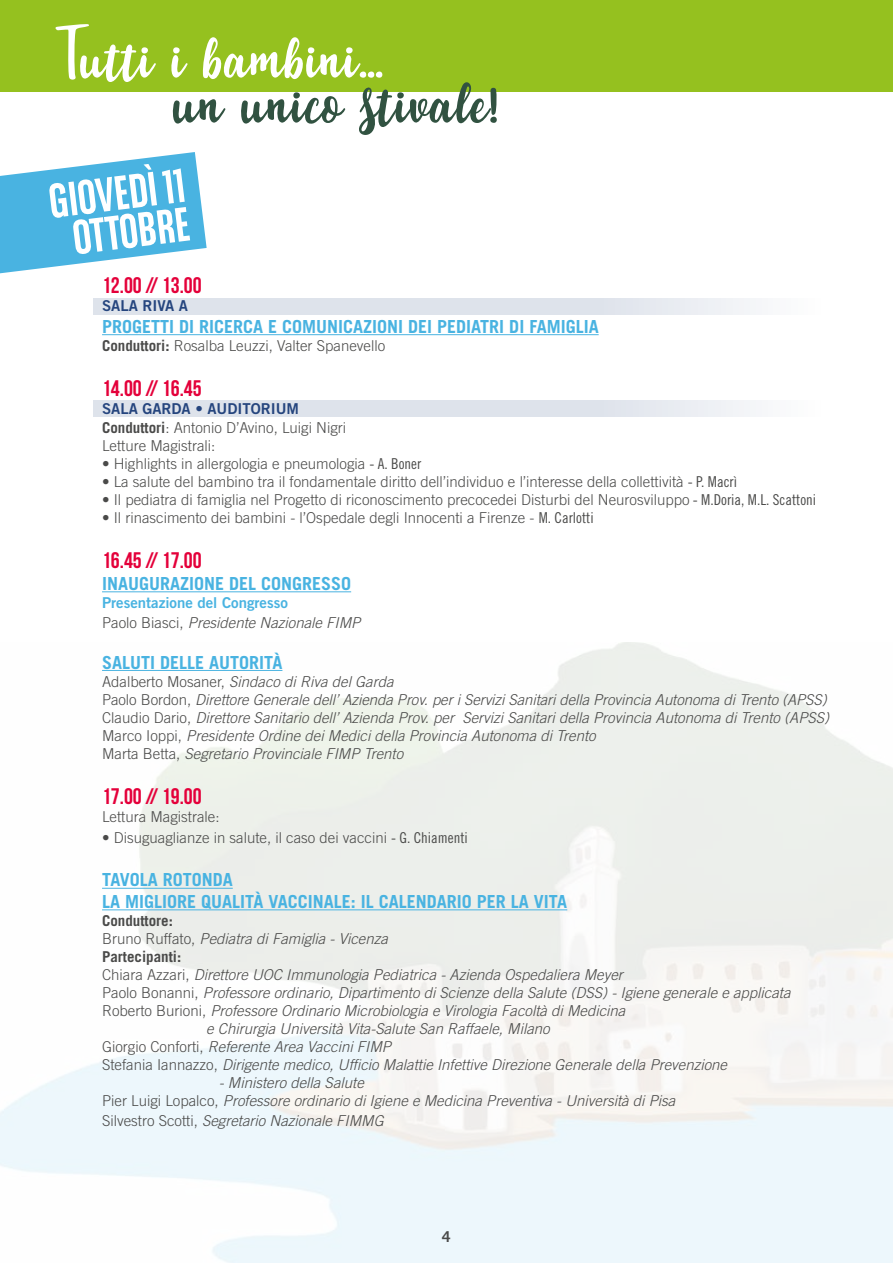
<style>
.page{position:relative;width:893px;height:1263px;background:#fff}
.page>*{position:absolute;margin:0;border:0;box-sizing:border-box;transform-origin:0 0}
.t1{font:72px "pequescript";color:#fff}
.t2{font:72px "pequescript";color:#315241}
.t3{font:700 48px/39px "BNPP Sans Condensed";color:#fff;text-align:center}
.t4{font:700 22.5px "Bebas Neue";color:#e4003a}
.t5{font:700 18px/21.6px "Trade Gothic LT Std";color:#49b3e1}
.t6{font:italic 300 15px/18px "Trade Gothic LT Std";color:#4a4a49}
.t7{font:300 15px/18px "Trade Gothic LT Std";color:#4a4a49}
.t8{font:15px "Trade Gothic LT Std Bd 2";color:#25457e}
.t9{font:700 15px "Trade Gothic LT Std";color:#4a4a49}
.t10{font:15px "Trade Gothic LT Std Bd 2";color:#49b3e1}
.s1{font-weight:700}
.s2{font-family:"Trade Gothic LT Std Cn 18";font-weight:400}
.s3{font-style:normal}
</style>
<div class="page">
<div style="left:94px;top:298px;width:735px;height:16px;background:linear-gradient(to right,#d7dde7,#eff2f5)"></div>
<div style="left:94px;top:401px;width:735px;height:16px;background:linear-gradient(to right,#d7dde7,#eff2f5)"></div>
<div style="left:0;top:0;width:893px;height:91px;background:#95c11f"></div>
<svg style="left:0;top:152px;width:207px;height:121px"></svg>
<hr style="left:102px;top:334px;width:497px;height:1px;background:#49b3e1">
<hr style="left:102px;top:591px;width:249px;height:1px;background:#49b3e1">
<hr style="left:102px;top:670px;width:180px;height:1px;background:#49b3e1">
<hr style="left:102px;top:888px;width:131px;height:1px;background:#49b3e1">
<hr style="left:102px;top:909px;width:465px;height:1px;background:#49b3e1">
<h1 class="t1" style="left:64px;top:18px;width:321px">Tutti i bambini...</h1>
<h1 class="t2" style="left:173px;top:63px;width:326px">un unico stivale!</h1>
<h2 class="t3" style="left:47px;top:182px;width:138px;rotate:-7deg">giovedì 11 ottobre</h2>
<h3 class="t4" style="left:102px;top:273px;width:101px">12.00 // 13.00</h3>
<p class="t8" style="left:102px;top:297px;width:88px">SALA RIVA A</p>
<p class="t5" style="left:102px;top:315px;width:498px">PROGETTI DI RICERCA E COMUNICAZIONI DEI PEDIATRI DI FAMIGLIA</p>
<p class="t7" style="left:102px;top:336px;width:285px"><span class="s1">Conduttori:</span> Rosalba Leuzzi, Valter Spanevello</p>
<h3 class="t4" style="left:102px;top:376px;width:101px">14.00 // 16.45</h3>
<p class="t8" style="left:102px;top:399px;width:199px">SALA GARDA • AUDITORIUM</p>
<p class="t7" style="left:102px;top:419px;width:246px"><span class="s1">Conduttori</span>: Antonio D’Avino, Luigi Nigri<br>Letture Magistrali:</p>
<p class="t7" style="left:102px;top:455px;width:321px">• Highlights in allergologia e pneumologia <span class="s2">- A. Boner</span></p>
<p class="t7" style="left:102px;top:473px;width:637px">• La salute del bambino tra il fondamentale diritto dell’individuo e l’interesse della collettività <span class="s2">- P. Macrì</span></p>
<p class="t7" style="left:102px;top:491px;width:716px">• Il pediatra di famiglia nel Progetto di riconoscimento precocedei Disturbi del Neurosviluppo <span class="s2">- M.Doria, M.L. Scattoni</span></p>
<p class="t7" style="left:102px;top:509px;width:493px">• Il rinascimento dei bambini - l’Ospedale degli Innocenti a Firenze - <span class="s2">M. Carlotti</span></p>
<h3 class="t4" style="left:102px;top:548px;width:101px">16.45 // 17.00</h3>
<p class="t5" style="left:102px;top:572px;width:251px">INAUGURAZIONE DEL CONGRESSO</p>
<p class="t10" style="left:102px;top:593px;width:187px">Presentazione del Congresso</p>
<p class="t6" style="left:102px;top:613px;width:260px"><span class="s3">Paolo Biasci,</span> Presidente Nazionale FIMP</p>
<p class="t5" style="left:102px;top:651px;width:182px">SALUTI DELLE AUTORITÀ</p>
<p class="t6" style="left:102px;top:673px;width:729px"><span class="s3">Adalberto Mosaner,</span> Sindaco di Riva del Garda<br><span class="s3">Paolo Bordon,</span> Direttore Generale dell’ Azienda Prov. per i Servizi Sanitari della Provincia Autonoma di Trento (APSS)<br><span class="s3">Claudio Dario,</span> Direttore Sanitario dell’ Azienda Prov. per Servizi Sanitari della Provincia Autonoma di Trento (APSS)<br><span class="s3">Marco Ioppi,</span> Presidente Ordine dei Medici della Provincia Autonoma di Trento<br><span class="s3">Marta Betta,</span> Segretario Provinciale FIMP Trento</p>
<h3 class="t4" style="left:102px;top:783px;width:101px">17.00 // 19.00</h3>
<p class="t7" style="left:102px;top:807px;width:119px">Lettura Magistrale:</p>
<p class="t7" style="left:102px;top:829px;width:367px">• Disuguaglianze in salute, il caso dei vaccini <span class="s2">- G. Chiamenti</span></p>
<p class="t5" style="left:102px;top:869px;width:467px">TAVOLA ROTONDA<br>LA MIGLIORE QUALITÀ VACCINALE: IL CALENDARIO PER LA VITA</p>
<p class="t9" style="left:102px;top:911px;width:72px">Conduttore:</p>
<p class="t6" style="left:102px;top:930px;width:287px"><span class="s3">Bruno Ruffato,</span> Pediatra di Famiglia - Vicenza</p>
<p class="t9" style="left:102px;top:947px;width:81px">Partecipanti:</p>
<p class="t6" style="left:102px;top:966px;width:522px"><span class="s3">Chiara Azzari,</span> Direttore UOC Immunologia Pediatrica - Azienda Ospedaliera Meyer</p>
<p class="t6" style="left:102px;top:984px;width:690px"><span class="s3">Paolo Bonanni,</span> Professore ordinario, Dipartimento di Scienze della Salute (DSS) - Igiene generale e applicata</p>
<p class="t6" style="left:102px;top:1002px;width:525px"><span class="s3">Roberto Burioni,</span> Professore Ordinario Microbiologia e Virologia Facoltà di Medicina</p>
<p class="t6" style="left:206px;top:1020px;width:345px">e Chirurgia Università Vita-Salute San Raffaele, Milano</p>
<p class="t6" style="left:102px;top:1038px;width:290px"><span class="s3">Giorgio Conforti,</span> Referente Area Vaccini FIMP</p>
<p class="t6" style="left:102px;top:1056px;width:627px"><span class="s3">Stefania Iannazzo,</span> Dirigente medico, Ufficio Malattie Infettive Direzione Generale della Prevenzione</p>
<p class="t6" style="left:102px;top:1074px;width:575px;text-indent:117px">- Ministero della Salute<br><span class="s3">Pier Luigi Lopalco,</span> Professore ordinario di Igiene e Medicina Preventiva - Università di Pisa</p>
<p class="t6" style="left:102px;top:1111px;width:283px"><span class="s3">Silvestro Scotti,</span> Segretario Nazionale FIMMG</p>
<p class="t9" style="left:442px;top:1227px;width:10px">4</p>
</div>
